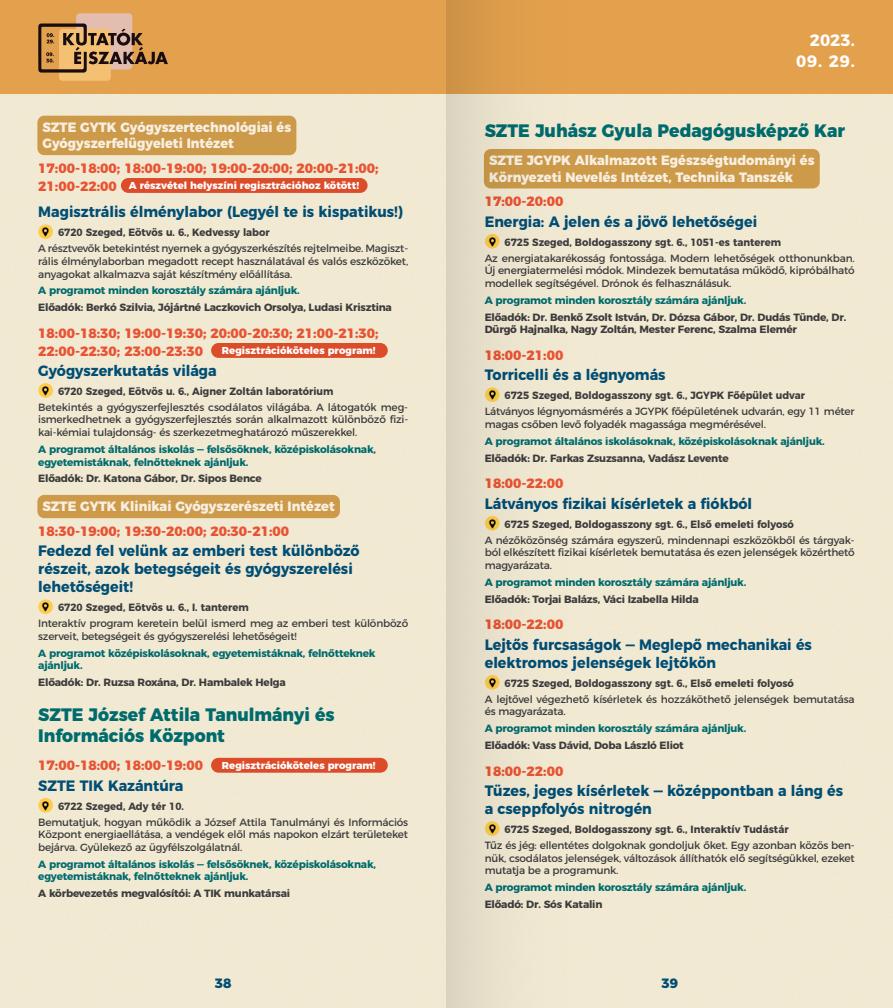
<style>
.page{position:relative;width:893px;height:1008px;background:#fff}
.page>*{position:absolute;margin:0;border:0;box-sizing:border-box;transform-origin:0 0}
.t1{font:800 18px/21.6px "Montserrat";color:#006b6d;scale:.95 1}
.t2{font:700 16.5px "Montserrat";color:#fff}
.t3{font:700 15px/18px "Montserrat";color:#014e75;scale:.95 1}
.t4{font:800 13.5px/17.5px "Montserrat";color:#e85433}
.t5{font:800 13.5px/16.2px "Montserrat";color:#f8efe2;scale:.95 1}
.t6{font:800 13.5px "Montserrat";color:#014e75}
.t7{font:10.5px/12.6px "Montserrat";letter-spacing:-.02em;color:#3c3c3d;text-align:justify}
.t8{font:700 10.5px/12.6px "Montserrat";letter-spacing:-.02em;color:#006b6d}
.t9{font:700 10.5px/12.6px "Montserrat";letter-spacing:-.02em;color:#3c3c3d}
.t10{font:700 10.5px "Montserrat";color:#3c3c3d;scale:.95 1}
.t11{font:800 10.05px "Montserrat";color:#fff}
.s1{font-size:13.5px;color:#e85433}
</style>
<div class="page">
<div style="left:0;top:94px;width:893px;height:914px;background:#f1e9d2"></div>
<div style="left:446px;top:0;width:447px;height:94px;background:#e3a14d"></div>
<div style="left:0;top:0;width:446px;height:94px;background:#e3a14d"></div>
<div style="left:76px;top:13px;width:56px;height:56px;background:#e3beae;border-radius:4px"></div>
<div style="left:59px;top:29px;width:52px;height:52px;background:#f4c172;border-radius:3px"></div>
<svg style="left:38px;top:24px;width:130px;height:49px"></svg>
<div style="left:37px;top:116px;width:259px;height:39px;background:#cc9a49;border-radius:7px"></div>
<div style="left:37px;top:495px;width:303px;height:23px;background:#cc9a49;border-radius:7px"></div>
<div style="left:121px;top:178px;width:247px;height:15px;background:#db4c2a;border-radius:7px"></div>
<img style="left:38px;top:224px;width:15px;height:15px;border-radius:7px">
<div style="left:211px;top:343px;width:177px;height:15px;background:#db4c2a;border-radius:7px"></div>
<img style="left:38px;top:383px;width:15px;height:15px;border-radius:7px">
<img style="left:38px;top:599px;width:15px;height:15px;border-radius:7px">
<div style="left:211px;top:758px;width:177px;height:14px;background:#db4c2a;border-radius:7px"></div>
<img style="left:38px;top:798px;width:15px;height:14px;border-radius:7px">
<div style="left:484px;top:149px;width:336px;height:39px;background:#cc9a49;border-radius:7px"></div>
<svg style="left:446px;top:0;width:188px;height:1008px;background:#e4d6b8"></svg>
<p class="t5" style="left:43px;top:118px;width:263px">SZTE GYTK Gyógyszertechnológiai és<br>Gyógyszerfelügyeleti Intézet</p>
<p class="t4" style="left:38px;top:158px;width:342px">17:00-18:00; 18:00-19:00; 19:00-20:00; 20:00-21:00;</p>
<p class="t11" style="left:38px;top:177px;width:322px"><span class="s1">21:00-22:00</span> A részvétel helyszíni regisztrációhoz kötött!</p>
<h3 class="t3" style="left:38px;top:202px;width:385px">Magisztrális élménylabor (Legyél te is kispatikus!)</h3>
<p class="t10" style="left:58px;top:224px;width:224px">6720 Szeged, Eötvös u. 6., Kedvessy labor</p>
<p class="t7" style="left:38px;top:241px;width:371px">A résztvevők betekintést nyernek a gyógyszerkészítés rejtelmeibe. Magiszt&shy;rális élménylaborban megadott recept használatával és valós eszközöket, anyagokat alkalmazva saját készítmény előállítása.</p>
<p class="t8" style="left:38px;top:283px;width:263px">A programot minden korosztály számára ajánljuk.</p>
<p class="t9" style="left:38px;top:300px;width:355px">Előadók: Berkó Szilvia, Jójártné Laczkovich Orsolya, Ludasi Krisztina</p>
<p class="t4" style="left:38px;top:323px;width:342px">18:00-18:30; 19:00-19:30; 20:00-20:30; 21:00-21:30;<br>22:00-22:30; 23:00-23:30</p>
<p class="t11" style="left:222px;top:342px;width:155px">Regisztrációköteles program!</p>
<h3 class="t3" style="left:38px;top:360px;width:189px">Gyógyszerkutatás világa</h3>
<p class="t10" style="left:58px;top:382px;width:291px">6720 Szeged, Eötvös u. 6., Aigner Zoltán laboratórium</p>
<p class="t7" style="left:38px;top:400px;width:372px">Betekintés a gyógyszerfejlesztés csodálatos világába. A látogatók meg&shy;ismerkedhetnek a gyógyszerfejlesztés során alkalmazott különböző fizi&shy;kai-kémiai tulajdonság- és szerkezetmeghatározó műszerekkel.</p>
<p class="t8" style="left:38px;top:442px;width:339px">A programot általános iskolás ― felsősöknek, középiskolásoknak, egyetemistáknak, felnőtteknek ajánljuk.</p>
<p class="t9" style="left:38px;top:471px;width:225px">Előadók: Dr. Katona Gábor, Dr. Sipos Bence</p>
<p class="t5" style="left:43px;top:497px;width:309px">SZTE GYTK Klinikai Gyógyszerészeti Intézet</p>
<p class="t4" style="left:38px;top:521px;width:252px">18:30-19:00; 19:30-20:00; 20:30-21:00</p>
<h3 class="t3" style="left:38px;top:541px;width:340px">Fedezd fel velünk az emberi test különböző részeit, azok betegségeit és gyógyszerelési lehetőségeit!</h3>
<p class="t10" style="left:58px;top:599px;width:202px">6720 Szeged, Eötvös u. 6., I. tanterem</p>
<p class="t7" style="left:38px;top:616px;width:371px">Interaktív program keretein belül ismerd meg az emberi test különböző szerveit, betegségeit és gyógyszerelési lehetőségeit!</p>
<p class="t8" style="left:38px;top:646px;width:339px">A programot középiskolásoknak, egyetemistáknak, felnőtteknek ajánljuk.</p>
<p class="t9" style="left:38px;top:675px;width:249px">Előadók: Dr. Ruzsa Roxána, Dr. Hambalek Helga</p>
<h1 class="t1" style="left:38px;top:702px;width:314px">SZTE József Attila Tanulmányi és<br>Információs Központ</h1>
<p class="t4" style="left:38px;top:756px;width:166px">17:00-18:00; 18:00-19:00</p>
<p class="t11" style="left:222px;top:757px;width:155px">Regisztrációköteles program!</p>
<h3 class="t3" style="left:38px;top:775px;width:154px">SZTE TIK Kazántúra</h3>
<p class="t10" style="left:58px;top:797px;width:134px">6722 Szeged, Ady tér 10.</p>
<p class="t7" style="left:38px;top:815px;width:371px">Bemutatjuk, hogyan működik a József Attila Tanulmányi és Információs Központ energiaellátása, a vendégek elől más napokon elzárt területeket bejárva. Gyülekező az ügyfélszolgálatnál.</p>
<p class="t8" style="left:38px;top:857px;width:339px">A programot általános iskolás ― felsősöknek, középiskolásoknak, egyetemistáknak, felnőtteknek ajánljuk.</p>
<p class="t9" style="left:38px;top:886px;width:253px">A körbevezetés megvalósítói: A TIK munkatársai</p>
<h2 class="t2" style="left:810px;top:27px;width:46px">2023.</h2>
<h2 class="t2" style="left:796px;top:48px;width:60px">09. 29.</h2>
<h1 class="t1" style="left:485px;top:118px;width:381px">SZTE Juhász Gyula Pedagógusképző Kar</h1>
<p class="t5" style="left:489px;top:151px;width:344px">SZTE JGYPK Alkalmazott Egészségtudományi és<br>Környezeti Nevelés Intézet, Technika Tanszék</p>
<p class="t4" style="left:485px;top:192px;width:80px">17:00-20:00</p>
<h3 class="t3" style="left:485px;top:211px;width:288px">Energia: A jelen és a jövő lehetőségei</h3>
<p class="t10" style="left:505px;top:233px;width:292px">6725 Szeged, Boldogasszony sgt. 6., 1051-es tanterem</p>
<p class="t7" style="left:485px;top:251px;width:372px">Az energiatakarékosság fontossága. Modern lehetőségek otthonunkban.<br>Új energiatermelési módok. Mindezek bemutatása működő, kipróbálható modellek segítségével. Drónok és felhasználásuk.</p>
<p class="t8" style="left:485px;top:293px;width:263px">A programot minden korosztály számára ajánljuk.</p>
<p class="t9" style="left:485px;top:310px;width:363px">Előadók: Dr. Benkő Zsolt István, Dr. Dózsa Gábor, Dr. Dudás Tünde, Dr.<br>Dürgő Hajnalka, Nagy Zoltán, Mester Ferenc, Szalma Elemér</p>
<p class="t4" style="left:485px;top:345px;width:80px">18:00-21:00</p>
<h3 class="t3" style="left:485px;top:365px;width:192px">Torricelli és a légnyomás</h3>
<p class="t10" style="left:505px;top:387px;width:318px">6725 Szeged, Boldogasszony sgt. 6., JGYPK Főépület udvar</p>
<p class="t7" style="left:485px;top:404px;width:371px">Látványos légnyomásmérés a JGYPK főépületének udvarán, egy 11 méter magas csőben levő folyadék magassága megmérésével.</p>
<p class="t8" style="left:485px;top:434px;width:341px">A programot általános iskolásoknak, középiskolásoknak ajánljuk.</p>
<p class="t9" style="left:485px;top:451px;width:246px">Előadók: Dr. Farkas Zsuzsanna, Vadász Levente</p>
<p class="t4" style="left:485px;top:474px;width:80px">18:00-22:00</p>
<h3 class="t3" style="left:485px;top:493px;width:283px">Látványos fizikai kísérletek a fiókból</h3>
<p class="t10" style="left:505px;top:515px;width:306px">6725 Szeged, Boldogasszony sgt. 6., Első emeleti folyosó</p>
<p class="t7" style="left:485px;top:533px;width:371px">A nézőközönség számára egyszerű, mindennapi eszközökből és tárgyak&shy;ból elkészített fizikai kísérletek bemutatása és ezen jelenségek közérthető magyarázata.</p>
<p class="t8" style="left:485px;top:575px;width:263px">A programot minden korosztály számára ajánljuk.</p>
<p class="t9" style="left:485px;top:592px;width:215px">Előadók: Torjai Balázs, Váci Izabella Hilda</p>
<p class="t4" style="left:485px;top:615px;width:80px">18:00-22:00</p>
<h3 class="t3" style="left:485px;top:634px;width:346px">Lejtős furcsaságok ― Meglepő mechanikai és elektromos jelenségek lejtőkön</h3>
<p class="t10" style="left:505px;top:674px;width:306px">6725 Szeged, Boldogasszony sgt. 6., Első emeleti folyosó</p>
<p class="t7" style="left:485px;top:692px;width:371px">A lejtővel végezhető kísérletek és hozzáköthető jelenségek bemutatása és magyarázata.</p>
<p class="t8" style="left:485px;top:721px;width:263px">A programot minden korosztály számára ajánljuk.</p>
<p class="t9" style="left:485px;top:738px;width:201px">Előadók: Vass Dávid, Doba László Eliot</p>
<p class="t4" style="left:485px;top:761px;width:80px">18:00-22:00</p>
<h3 class="t3" style="left:485px;top:780px;width:379px">Tüzes, jeges kísérletek ― középpontban a láng és a cseppfolyós nitrogén</h3>
<p class="t10" style="left:505px;top:820px;width:300px">6725 Szeged, Boldogasszony sgt. 6., Interaktív Tudástár</p>
<p class="t7" style="left:485px;top:838px;width:371px">Tűz és jég: ellentétes dolgoknak gondoljuk őket. Egy azonban közös ben&shy;nük, csodálatos jelenségek, változások állíthatók elő segítségükkel, ezeket mutatja be a programunk.</p>
<p class="t8" style="left:485px;top:880px;width:263px">A programot minden korosztály számára ajánljuk.</p>
<p class="t9" style="left:485px;top:897px;width:119px">Előadó: Dr. Sós Katalin</p>
<p class="t6" style="left:215px;top:972px;width:18px">38</p>
<p class="t6" style="left:661px;top:972px;width:18px">39</p>
</div>
